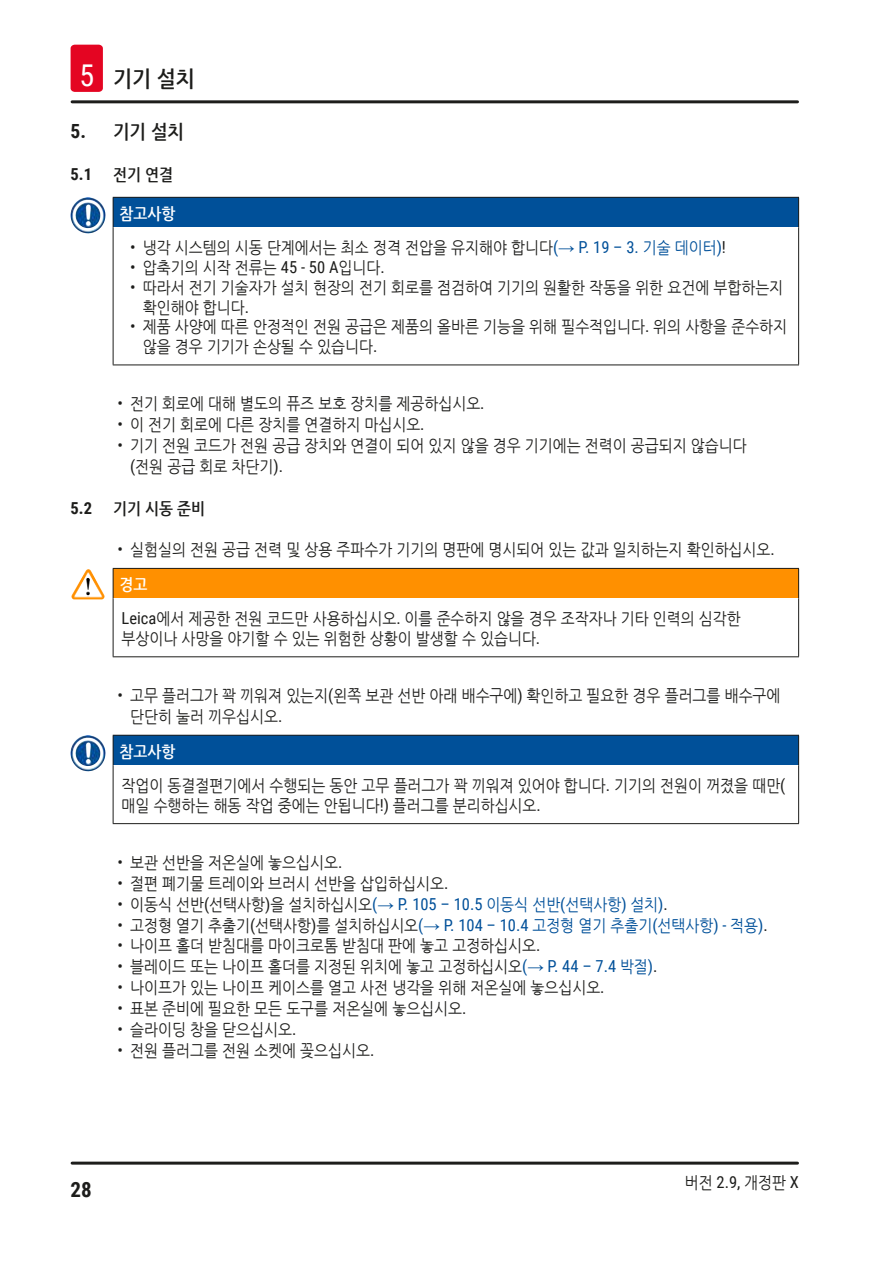
<style>
.page{position:relative;width:893px;height:1263px;background:#fff}
.page>*{position:absolute;margin:0;border:0;box-sizing:border-box;transform-origin:0 0}
.t1{font:700 22.5px "Nanum Gothic";color:#1d1d1b;scale:.9 1}
.t2{font:700 21px "Roboto Condensed";color:#1d1d1b}
.t3{font:700 19.5px "Nanum Gothic";color:#1d1d1b;scale:.9 1}
.Source_of_danger{font:16.5px/19.8px "Nanum Gothic";color:#1d1d1b;scale:.9 1}
.t4{font:700 16.5px "Nanum Gothic";color:#1d1d1b;scale:.9 1}
.Signalword__no_use_a{font:700 16.5px "Nanum Gothic";color:#fff;scale:.9 1}
.t5{font:700 16.5px "Roboto Condensed";color:#1d1d1b}
.s1{font-family:"Roboto Condensed";font-weight:400;font-size:30px;color:#fff}
.s2{font-family:"Roboto Condensed"}
.s3{font-family:"Roboto Condensed";color:#005099}
.s4{font-family:"Arial";color:#005099}
.s5{color:#005099}
</style>
<div class="page">
<hr style="left:72px;top:1161px;width:725px;height:3px;background:#1d1d1b">
<hr style="left:72px;top:100px;width:725px;height:3px;background:#1d1d1b">
<div style="left:71px;top:45px;width:32px;height:47px;background:#e40522;border-radius:4px"></div>
<div style="left:113px;top:197px;width:686px;height:30px;background:#005099"></div>
<svg style="left:113px;top:198px;width:1px;height:29px"></svg>
<hr style="left:113px;top:227px;width:1px;height:138px;background:#1d1d1b">
<hr style="left:798px;top:227px;width:1px;height:138px;background:#1d1d1b">
<hr style="left:113px;top:365px;width:686px;height:1px;background:#1d1d1b">
<hr style="left:113px;top:197px;width:686px;height:1px;background:#1d1d1b">
<svg style="left:798px;top:198px;width:1px;height:29px"></svg>
<img style="left:71px;top:197px;width:26px;height:36px">
<div style="left:113px;top:568px;width:686px;height:30px;background:#ff9000"></div>
<svg style="left:113px;top:569px;width:1px;height:29px"></svg>
<hr style="left:113px;top:598px;width:1px;height:58px;background:#1d1d1b">
<hr style="left:798px;top:598px;width:1px;height:58px;background:#1d1d1b">
<hr style="left:113px;top:656px;width:686px;height:1px;background:#1d1d1b">
<hr style="left:113px;top:568px;width:686px;height:1px;background:#1d1d1b">
<svg style="left:798px;top:569px;width:1px;height:29px"></svg>
<img style="left:74px;top:569px;width:14px;height:23px">
<div style="left:113px;top:735px;width:686px;height:30px;background:#005099"></div>
<svg style="left:113px;top:736px;width:1px;height:29px"></svg>
<hr style="left:113px;top:765px;width:1px;height:58px;background:#1d1d1b">
<hr style="left:798px;top:765px;width:1px;height:58px;background:#1d1d1b">
<hr style="left:113px;top:823px;width:686px;height:1px;background:#1d1d1b">
<hr style="left:113px;top:735px;width:686px;height:1px;background:#1d1d1b">
<svg style="left:798px;top:736px;width:1px;height:29px"></svg>
<img style="left:71px;top:735px;width:26px;height:36px">
<h1 class="t1" style="left:79px;top:68px;width:130px"><span class="s1">5</span> 기기 설치</h1>
<p class="t3" style="left:71px;top:122px;width:128px"><span class="s2">5.</span> 기기 설치</p>
<p class="t5" style="left:71px;top:162px;width:23px">5.1</p>
<p class="t4" style="left:113px;top:167px;width:68px">전기 연결</p>
<p class="Signalword__no_use_a" style="left:119px;top:205px;width:64px">참고사항</p>
<p class="Source_of_danger" style="left:130px;top:238px;width:664px"><span class="s2">•</span> 냉각 시스템의 시동 단계에서는 최소 정격 전압을 유지해야 합니다<span class="s3">(</span><span class="s4">→</span> <span class="s3">P. 19 – 3.</span> <span class="s5">기술 데이터</span><span class="s3">)</span><span class="s2">!</span></p>
<p class="Source_of_danger" style="left:130px;top:258px;width:284px"><span class="s2">•</span> 압축기의 시작 전류는 <span class="s2">45 - 50 A</span>입니다<span class="s2">.</span></p>
<p class="Source_of_danger" style="left:143px;top:278px;width:713px;text-indent:-13px"><span class="s2">•</span> 따라서 전기 기술자가 설치 현장의 전기 회로를 점검하여 기기의 원활한 작동을 위한 요건에 부합하는지 확인해야 합니다<span class="s2">.</span></p>
<p class="Source_of_danger" style="left:143px;top:317px;width:717px;text-indent:-13px"><span class="s2">•</span> 제품 사양에 따른 안정적인 전원 공급은 제품의 올바른 기능을 위해 필수적입니다<span class="s2">.</span> 위의 사항을 준수하지 않을 경우 기기가 손상될 수 있습니다<span class="s2">.</span></p>
<p class="Source_of_danger" style="left:117px;top:394px;width:410px"><span class="s2">•</span> 전기 회로에 대해 별도의 퓨즈 보호 장치를 제공하십시오<span class="s2">.</span></p>
<p class="Source_of_danger" style="left:117px;top:415px;width:343px"><span class="s2">•</span> 이 전기 회로에 다른 장치를 연결하지 마십시오<span class="s2">.</span></p>
<p class="Source_of_danger" style="left:130px;top:436px;width:687px;line-height:20.9px;text-indent:-13px"><span class="s2">•</span> 기기 전원 코드가 전원 공급 장치와 연결이 되어 있지 않을 경우 기기에는 전력이 공급되지 않습니다 <span class="s2">(</span>전원 공급 회로 차단기<span class="s2">).</span></p>
<p class="t5" style="left:71px;top:496px;width:23px">5.2</p>
<p class="t4" style="left:113px;top:500px;width:104px">기기 시동 준비</p>
<p class="Source_of_danger" style="left:117px;top:540px;width:732px"><span class="s2">•</span> 실험실의 전원 공급 전력 및 상용 주파수가 기기의 명판에 명시되어 있는 값과 일치하는지 확인하십시오<span class="s2">.</span></p>
<p class="Signalword__no_use_a" style="left:119px;top:577px;width:33px">경고</p>
<p class="Source_of_danger" style="left:122px;top:609px;width:689px"><span class="s2">Leica</span>에서 제공한 전원 코드만 사용하십시오<span class="s2">.</span> 이를 준수하지 않을 경우 조작자나 기타 인력의 심각한 부상이나 사망을 야기할 수 있는 위험한 상황이 발생할 수 있습니다<span class="s2">.</span></p>
<p class="Source_of_danger" style="left:130px;top:686px;width:724px;line-height:20.9px;text-indent:-13px"><span class="s2">•</span> 고무 플러그가 꽉 끼워져 있는지<span class="s2">(</span>왼쪽 보관 선반 아래 배수구에<span class="s2">)</span> 확인하고 필요한 경우 플러그를 배수구에 단단히 눌러 끼우십시오<span class="s2">.</span></p>
<p class="Signalword__no_use_a" style="left:119px;top:743px;width:64px">참고사항</p>
<p class="Source_of_danger" style="left:122px;top:776px;width:739px">작업이 동결절편기에서 수행되는 동안 고무 플러그가 꽉 끼워져 있어야 합니다<span class="s2">.</span> 기기의 전원이 꺼졌을 때만<span class="s2">( </span>매일 수행하는 해동 작업 중에는 안됩니다<span class="s2">!)</span> 플러그를 분리하십시오<span class="s2">.</span></p>
<p class="Source_of_danger" style="left:117px;top:853px;width:251px"><span class="s2">•</span> 보관 선반을 저온실에 놓으십시오<span class="s2">.</span></p>
<p class="Source_of_danger" style="left:117px;top:874px;width:369px"><span class="s2">•</span> 절편 폐기물 트레이와 브러시 선반을 삽입하십시오<span class="s2">.</span></p>
<p class="Source_of_danger" style="left:117px;top:895px;width:613px"><span class="s2">•</span> 이동식 선반<span class="s2">(</span>선택사항<span class="s2">)</span>을 설치하십시오<span class="s3">(</span><span class="s4">→</span> <span class="s3">P. 105 – 10.5</span> <span class="s5">이동식 선반</span><span class="s3">(</span><span class="s5">선택사항</span><span class="s3">)</span> <span class="s5">설치</span><span class="s3">)</span><span class="s2">.</span></p>
<p class="Source_of_danger" style="left:117px;top:916px;width:724px"><span class="s2">•</span> 고정형 열기 추출기<span class="s2">(</span>선택사항<span class="s2">)</span>를 설치하십시오<span class="s3">(</span><span class="s4">→</span> <span class="s3">P. 104 – 10.4</span> <span class="s5">고정형 열기 추출기</span><span class="s3">(</span><span class="s5">선택사항</span><span class="s3">) -</span> <span class="s5">적용</span><span class="s3">)</span><span class="s2">.</span></p>
<p class="Source_of_danger" style="left:117px;top:936px;width:472px"><span class="s2">•</span> 나이프 홀더 받침대를 마이크로톰 받침대 판에 놓고 고정하십시오<span class="s2">.</span></p>
<p class="Source_of_danger" style="left:117px;top:957px;width:602px"><span class="s2">•</span> 블레이드 또는 나이프 홀더를 지정된 위치에 놓고 고정하십시오<span class="s3">(</span><span class="s4">→</span> <span class="s3">P. 44 – 7.4</span> <span class="s5">박절</span><span class="s3">)</span><span class="s2">.</span></p>
<p class="Source_of_danger" style="left:117px;top:978px;width:543px"><span class="s2">•</span> 나이프가 있는 나이프 케이스를 열고 사전 냉각을 위해 저온실에 놓으십시오<span class="s2">.</span></p>
<p class="Source_of_danger" style="left:117px;top:999px;width:389px"><span class="s2">•</span> 표본 준비에 필요한 모든 도구를 저온실에 놓으십시오<span class="s2">.</span></p>
<p class="Source_of_danger" style="left:117px;top:1020px;width:200px"><span class="s2">•</span> 슬라이딩 창을 닫으십시오<span class="s2">.</span></p>
<p class="Source_of_danger" style="left:117px;top:1041px;width:287px"><span class="s2">•</span> 전원 플러그를 전원 소켓에 꽂으십시오<span class="s2">.</span></p>
<p class="t2" style="left:71px;top:1175px;width:23px">28</p>
<p class="Source_of_danger" style="left:685px;top:1173px;width:128px">버전 <span class="s2">2.9,</span> 개정판 <span class="s2">X</span></p>
</div>
